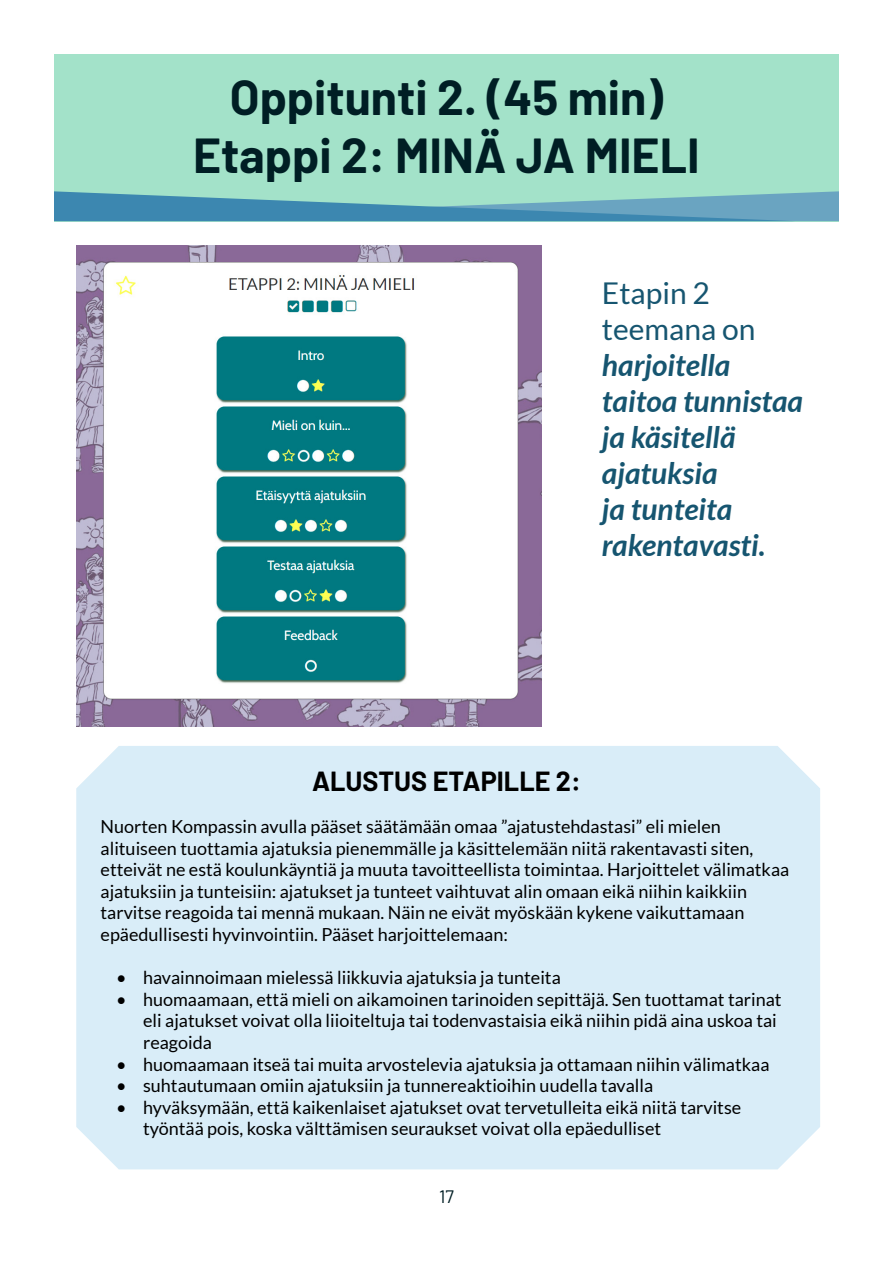
<style>
.page{position:relative;width:893px;height:1263px;background:#fff}
.page>*{position:absolute;margin:0;border:0;box-sizing:border-box;transform-origin:0 0}
.t1{font:700 48px/57.6px "Barlow";color:#001e24;text-align:center}
.t2{font:italic 700 30px/36px "Lato";color:#165570}
.t3{font:30px/36px "Lato";color:#165570}
.t4{font:700 27px "Barlow";color:#000}
.t5{font:18px/21.6px "Lato";color:#000}
.t6{font:18px "Barlow";color:#001e24}
</style>
<div class="page">
<div style="left:54px;top:54px;width:785px;height:167px;background:#a3e2c9"></div>
<svg style="left:54px;top:191px;width:785px;height:30px"></svg>
<div style="left:76px;top:746px;width:744px;height:423px;background:#d9edf8"></div>
<img style="left:76px;top:245px;width:465px;height:482px">
<h1 class="t1" style="left:193px;top:66px;width:508px">Oppitunti 2. (45 min)<br>Etappi 2: MINÄ JA MIELI</h1>
<h2 class="t3" style="left:602px;top:275px;width:155px">Etapin 2 teemana on</h2>
<h2 class="t2" style="left:602px;top:347px;width:203px">harjoitella taitoa tunnistaa ja käsitellä ajatuksia<br>ja tunteita rakentavasti.</h2>
<h3 class="t4" style="left:312px;top:761px;width:270px">ALUSTUS ETAPILLE 2:</h3>
<p class="t5" style="left:101px;top:815px;width:690px">Nuorten Kompassin avulla pääset säätämään omaa ”ajatustehdastasi” eli mielen alituiseen tuottamia ajatuksia pienemmälle ja käsittelemään niitä rakentavasti siten, etteivät ne estä koulunkäyntiä ja muuta tavoitteellista toimintaa. Harjoittelet välimatkaa ajatuksiin ja tunteisiin: ajatukset ja tunteet vaihtuvat alin omaan eikä niihin kaikkiin tarvitse reagoida tai mennä mukaan. Näin ne eivät myöskään kykene vaikuttamaan epäedullisesti hyvinvointiin. Pääset harjoittelemaan:</p>
<p class="t5" style="left:116px;top:967px;width:446px">• havainnoimaan mielessä liikkuvia ajatuksia ja tunteita</p>
<p class="t5" style="left:143px;top:988px;width:640px;text-indent:-27px">• huomaamaan, että mieli on aikamoinen tarinoiden sepittäjä. Sen tuottamat tarinat eli ajatukset voivat olla liioiteltuja tai todenvastaisia eikä niihin pidä aina uskoa tai reagoida</p>
<p class="t5" style="left:116px;top:1053px;width:655px">• huomaamaan itseä tai muita arvostelevia ajatuksia ja ottamaan niihin välimatkaa</p>
<p class="t5" style="left:116px;top:1075px;width:539px">• suhtautumaan omiin ajatuksiin ja tunnereaktioihin uudella tavalla</p>
<p class="t5" style="left:143px;top:1096px;width:600px;text-indent:-27px">• hyväksymään, että kaikenlaiset ajatukset ovat tervetulleita eikä niitä tarvitse työntää pois, koska välttämisen seuraukset voivat olla epäedulliset</p>
<p class="t6" style="left:439px;top:1183px;width:16px">17</p>
</div>
